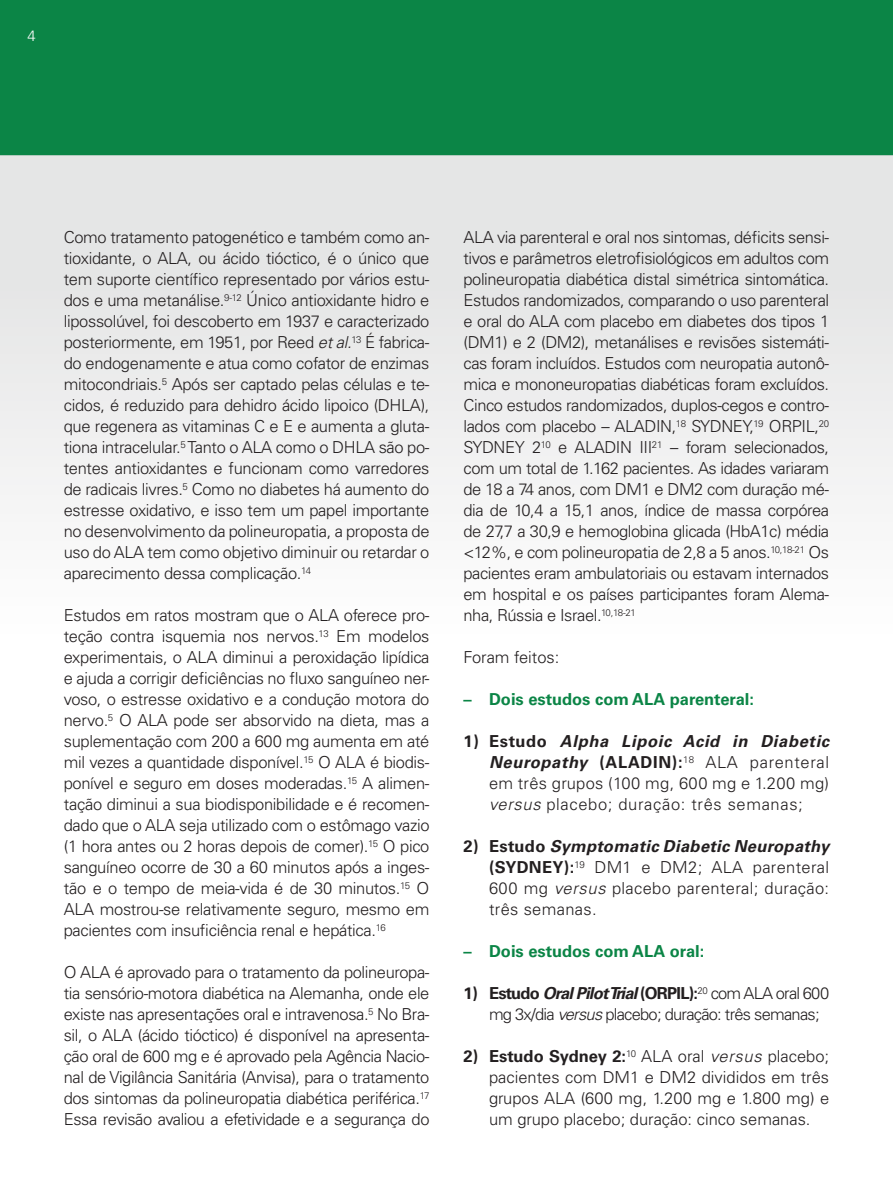
<style>
.page{position:relative;width:893px;height:1191px;background:#fff}
.page>*{position:absolute;margin:0;border:0;box-sizing:border-box;transform-origin:0 0}
.t1{font:300 16.5px/21px "Univers LT Std";letter-spacing:-.02em;color:#231f20;text-align:justify}
.t2{font:300 16.5px/21px "Univers LT Std";letter-spacing:-.045em;color:#231f20}
.t3{font:700 16.5px "Univers LT Std";color:#0b8546}
.t4{font:300 16.5px "Univers LT Std";color:#231f20}
.t5{font:300 15px "Univers LT Std";color:#fff}
.s1{font-style:italic}
.s2{font-weight:700}
.s3{font-weight:700;font-style:italic}
</style>
<div class="page">
<div style="left:0;top:0;width:893px;height:155px;background:#0b8546"></div>
<div style="left:0;top:155px;width:893px;height:493px;background:linear-gradient(to bottom,#e0e1e1,#fefdfd)"></div>
<p class="t5" style="left:28px;top:26px;width:10px">4</p>
<p class="t1" style="left:64px;top:227px;width:367px">Como tratamento patogenético e também como an&shy;tioxidante, o ALA, ou ácido tióctico, é o único que tem suporte científico representado por vários estu&shy;dos e uma metanálise.<sup>9-12</sup> Único antioxidante hidro e lipossolúvel, foi descoberto em 1937 e caracterizado posteriormente, em 1951, por Reed <span class="s1">et al.</span><sup>13</sup> É fabrica&shy;do endogenamente e atua como cofator de enzimas mitocondriais.<sup>5</sup> Após ser captado pelas células e te&shy;cidos, é reduzido para dehidro ácido lipoico (DHLA), que regenera as vitaminas C e E e aumenta a gluta&shy;tiona intracelular.<sup>5</sup> Tanto o ALA como o DHLA são po&shy;tentes antioxidantes e funcionam como varredores de radicais livres.<sup>5</sup> Como no diabetes há aumento do estresse oxidativo, e isso tem um papel importante no desenvolvimento da polineuropatia, a proposta de uso do ALA tem como objetivo diminuir ou retardar o aparecimento dessa complicação.<sup>14</sup></p>
<p class="t1" style="left:64px;top:605px;width:367px">Estudos em ratos mostram que o ALA oferece pro&shy;teção contra isquemia nos nervos.<sup>13</sup> Em modelos experimentais, o ALA diminui a peroxidação lipídica e ajuda a corrigir deficiências no fluxo sanguíneo ner&shy;voso, o estresse oxidativo e a condução motora do nervo.<sup>5</sup> O ALA pode ser absorvido na dieta, mas a suplementação com 200 a 600 mg aumenta em até mil vezes a quantidade disponível.<sup>15</sup> O ALA é biodis&shy;ponível e seguro em doses moderadas.<sup>15</sup> A alimen&shy;tação diminui a sua biodisponibilidade e é recomen&shy;dado que o ALA seja utilizado com o estômago vazio (1 hora antes ou 2 horas depois de comer).<sup>15</sup> O pico sanguíneo ocorre de 30 a 60 minutos após a inges&shy;tão e o tempo de meia-vida é de 30 minutos.<sup>15</sup> O ALA mostrou-se relativamente seguro, mesmo em pacientes com insuficiência renal e hepática.<sup>16</sup></p>
<p class="t1" style="left:64px;top:962px;width:367px">O ALA é aprovado para o tratamento da polineuropa&shy;tia sensório-motora diabética na Alemanha, onde ele existe nas apresentações oral e intravenosa.<sup>5</sup> No Bra&shy;sil, o ALA (ácido tióctico) é disponível na apresenta&shy;ção oral de 600 mg e é aprovado pela Agência Nacio&shy;nal de Vigilância Sanitária (Anvisa), para o tratamento dos sintomas da polineuropatia diabética periférica.<sup>17<br></sup>Essa revisão avaliou a efetividade e a segurança do</p>
<p class="t1" style="left:463px;top:227px;width:367px">ALA via parenteral e oral nos sintomas, déficits sensi&shy;tivos e parâmetros eletrofisiológicos em adultos com polineuropatia diabética distal simétrica sintomática.<br>Estudos randomizados, comparando o uso parenteral e oral do ALA com placebo em diabetes dos tipos 1 (DM1) e 2 (DM2), metanálises e revisões sistemáti&shy;cas foram incluídos. Estudos com neuropatia autonô&shy;mica e mononeuropatias diabéticas foram excluídos.<br>Cinco estudos randomizados, duplos-cegos e contro&shy;lados com placebo – ALADIN,<sup>18</sup> SYDNEY,<sup>19</sup> ORPIL,<sup>20<br></sup>SYDNEY 2<sup>10</sup> e ALADIN III<sup>21</sup> – foram selecionados, com um total de 1.162 pacientes. As idades variaram de 18 a 74 anos, com DM1 e DM2 com duração mé&shy;dia de 10,4 a 15,1 anos, índice de massa corpórea de 27,7 a 30,9 e hemoglobina glicada (HbA1c) média &lt;12%, e com polineuropatia de 2,8 a 5 anos.<sup>10,18-21</sup> Os pacientes eram ambulatoriais ou estavam internados em hospital e os países participantes foram Alema&shy;nha, Rússia e Israel.<sup>10,18-21</sup></p>
<p class="t4" style="left:463px;top:647px;width:97px">Foram feitos:</p>
<p class="t3" style="left:463px;top:690px;width:292px">– Dois estudos com ALA parenteral:</p>
<p class="t1" style="left:489px;top:731px;width:342px;text-indent:-26px"><span class="s2">1) Estudo</span> <span class="s3">Alpha Lipoic Acid in Diabetic Neuropathy</span> <span class="s2">(ALADIN):</span><sup>18</sup> ALA parenteral em três grupos (100 mg, 600 mg e 1.200 mg) <span class="s1">versus</span> placebo; duração: três semanas;</p>
<p class="t1" style="left:489px;top:836px;width:342px;text-indent:-26px"><span class="s2">2) Estudo</span> <span class="s3">Symptomatic Diabetic Neuropathy </span><span class="s2">(SYDNEY):</span><sup>19</sup> DM1 e DM2; ALA parenteral 600 mg <span class="s1">versus</span> placebo parenteral; duração: três semanas.</p>
<p class="t3" style="left:463px;top:942px;width:242px">– Dois estudos com ALA oral:</p>
<p class="t2" style="left:489px;top:983px;width:342px;text-indent:-26px"><span class="s2">1) Estudo</span> <span class="s3">Oral Pilot Trial</span> <span class="s2">(ORPIL):</span><sup>20</sup> com ALA oral 600 mg 3x/dia <span class="s1">versus</span> placebo; duração: três semanas;</p>
<p class="t1" style="left:489px;top:1046px;width:342px;text-indent:-26px"><span class="s2">2) Estudo Sydney 2:</span><sup>10</sup> ALA oral <span class="s1">versus</span> placebo; pacientes com DM1 e DM2 divididos em três grupos ALA (600 mg, 1.200 mg e 1.800 mg) e um grupo placebo; duração: cinco semanas.</p>
</div>
